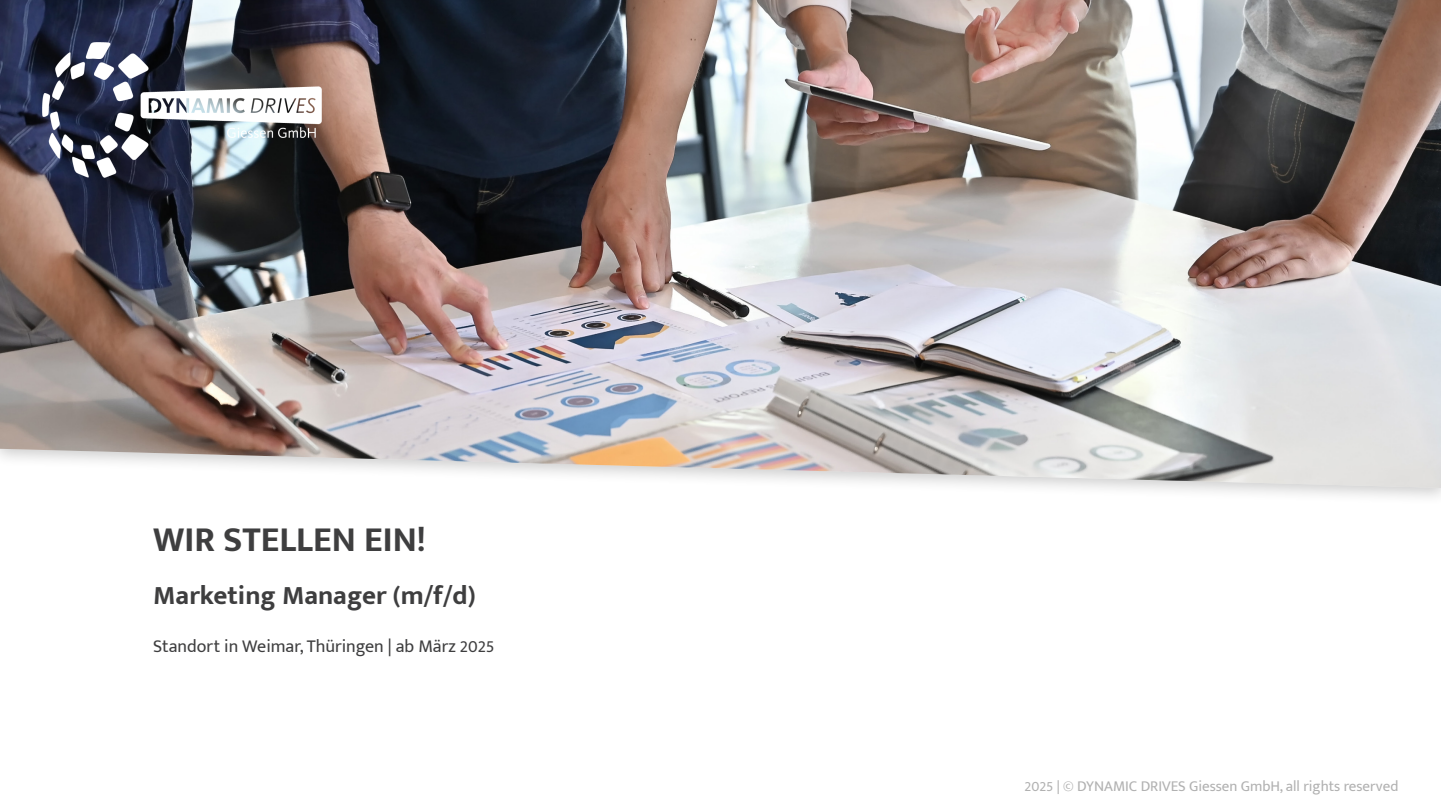
<style>
.page{position:relative;width:1441px;height:810px;background:#fff}
.page>*{position:absolute;margin:0;border:0;box-sizing:border-box;transform-origin:0 0}
.DDG-Titel_Headline_0{font:700 36px "Mukta Mahee";color:#3e3e3f}
.DDG-Titel_Subline{font:700 27px "Mukta Mahee";color:#3e3e3f}
.DDG-Titel_Subline-2{font:18px "Mukta Mahee";color:#3e3e3f}
.DDG-Fußleiste_rechts{font:15px "Mukta Mahee";color:#b1b1b1}
</style>
<div class="page">
<img style="left:0;top:0;width:1440px;height:488px">
<img style="left:43px;top:43px;width:278px;height:135px">
<p class="DDG-Titel_Headline_0" style="left:153px;top:517px;width:274px">WIR STELLEN EIN!</p>
<p class="DDG-Titel_Subline" style="left:153px;top:579px;width:324px">Marketing Manager (m/f/d)</p>
<p class="DDG-Titel_Subline-2" style="left:153px;top:635px;width:343px">Standort in Weimar, Thüringen | ab März 2025</p>
<p class="DDG-Fußleiste_rechts" style="left:1024px;top:777px;width:375px">2025 | © DYNAMIC DRIVES Giessen GmbH, all rights reserved</p>
</div>
